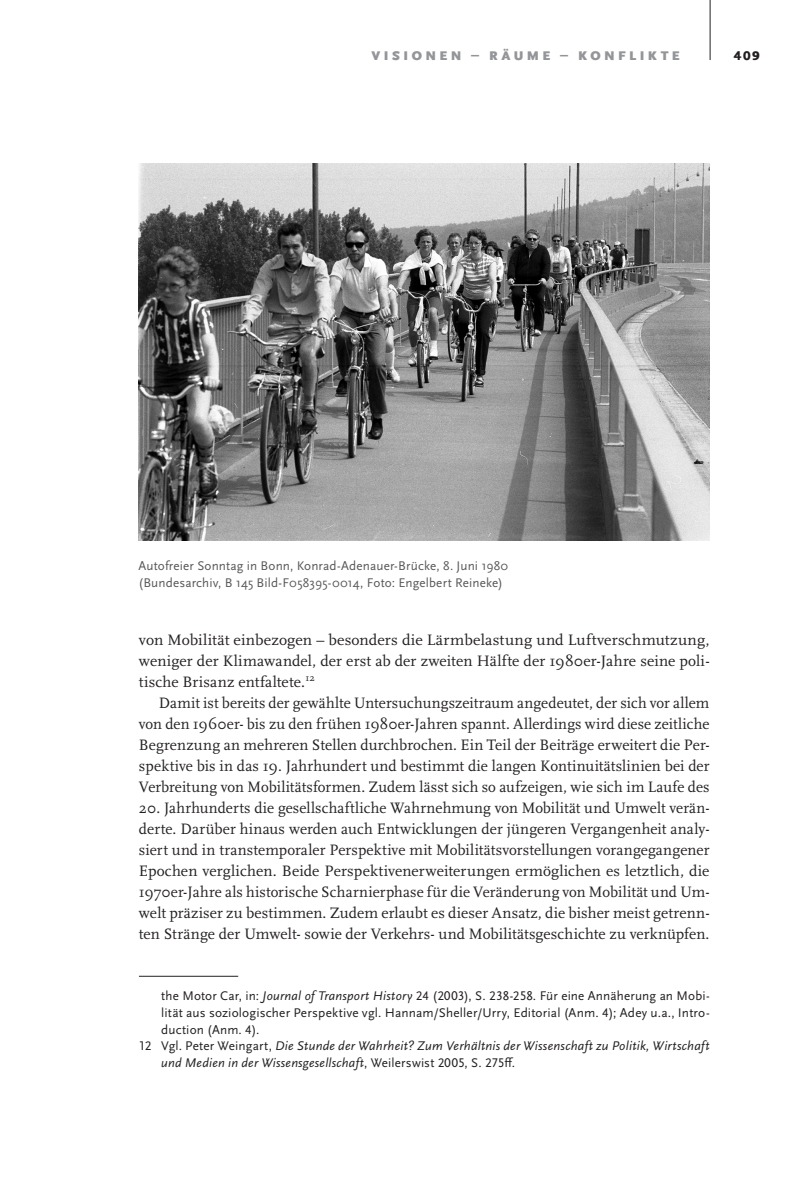
<style>
.page{position:relative;width:799px;height:1181px;background:#fff}
.page>*{position:absolute;margin:0;border:0;box-sizing:border-box;transform-origin:0 0}
._6_2__Fließtext_mit{font:15.75px/21px "Scala Pro";letter-spacing:.005em;color:#231f20;text-align:justify}
._10__Fußnotentext{font:15.75px/21px "Scala Pro";letter-spacing:.005em;color:#231f20;text-align:justify}
._7__Bildunterschrift{font:13.12px/16.6px "Scala Sans Pro";letter-spacing:.01em;color:#231f20;text-align:justify}
._10__Fußnotentext-2{font:italic 13.12px/16.6px "Scala Sans Pro";letter-spacing:.02em;color:#231f20}
._7__Bildunterschrift-2{font:13.12px "Scala Sans Pro";letter-spacing:.01em;color:#57585a}
._8_2__Kopfzeile_rech{font:900 13.12px "Scala Sans Pro";letter-spacing:.265em;color:#939598}
.t1{font:900 13.12px "Scala Sans Pro";color:#231f20}
.s1{font-style:italic}
.s2{font-style:normal}
</style>
<div class="page">
<hr style="left:709px;top:0;width:1px;height:60px;background:#231f20">
<hr style="left:139px;top:976px;width:99px;height:1px;background:#231f20">
<img style="left:139px;top:164px;width:570px;height:377px">
<p class="_8_2__Kopfzeile_rech" style="left:371px;top:48px;width:310px">VISIONEN – RÄUME – KONFLIKTE</p>
<p class="t1" style="left:734px;top:48px;width:27px">409</p>
<p class="_7__Bildunterschrift-2" style="left:138px;top:558px;width:371px">Autofreier Sonntag in Bonn, Konrad-Adenauer-Brücke, 8. Juni 1980</p>
<p class="_7__Bildunterschrift-2" style="left:138px;top:575px;width:366px">(Bundesarchiv, B 145 Bild-F058395-0014, Foto: Engelbert Reineke)</p>
<p class="_10__Fußnotentext" style="left:139px;top:629px;width:572px">von Mobilität einbezogen – besonders die Lärmbelastung und Luftverschmutzung, weniger der Klimawandel, der erst ab der zweiten Hälfte der 1980er-Jahre seine poli&shy;tische Brisanz entfaltete.<sup>12</sup></p>
<p class="_6_2__Fließtext_mit" style="left:139px;top:692px;width:572px;text-indent:20px">Damit ist bereits der gewählte Untersuchungszeitraum angedeutet, der sich vor allem von den 1960er- bis zu den frühen 1980er-Jahren spannt. Allerdings wird diese zeitliche Begrenzung an mehreren Stellen durchbrochen. Ein Teil der Beiträge erweitert die Per&shy;spektive bis in das 19. Jahrhundert und bestimmt die langen Kontinuitätslinien bei der Verbreitung von Mobilitätsformen. Zudem lässt sich so aufzeigen, wie sich im Laufe des</p>
<p class="_6_2__Fließtext_mit" style="left:139px;top:797px;width:572px">20. Jahrhunderts die gesellschaftliche Wahrnehmung von Mobilität und Umwelt verän&shy;derte. Darüber hinaus werden auch Entwicklungen der jüngeren Vergangenheit analy&shy;siert und in transtemporaler Perspektive mit Mobilitätsvorstellungen vorangegangener Epochen verglichen. Beide Perspektivenerweiterungen ermöglichen es letztlich, die 1970er-Jahre als historische Scharnierphase für die Veränderung von Mobilität und Um&shy;welt präziser zu bestimmen. Zudem erlaubt es dieser Ansatz, die bisher meist getrenn&shy;ten Stränge der Umwelt- sowie der Verkehrs- und Mobilitätsgeschichte zu verknüpfen.</p>
<p class="_7__Bildunterschrift" style="left:161px;top:988px;width:550px">the Motor Car, in: <span class="s1">Journal of Transport History</span> 24 (2003), S. 238-258. Für eine Annäherung an Mobi&shy;lität aus soziologischer Perspektive vgl. Hannam/Sheller/Urry, Editorial (Anm. 4); Adey u.a., Intro&shy;duction (Anm. 4).</p>
<p class="_10__Fußnotentext-2" style="left:161px;top:1037px;width:550px;text-indent:-22px"><span class="s2">12 Vgl. Peter Weingart,</span> Die Stunde der Wahrheit? Zum Verhältnis der Wissenschaft zu Politik, Wirtschaft und Medien in der Wissensgesellschaft<span class="s2">, Weilerswist 2005, S. 275ff.</span></p>
</div>
